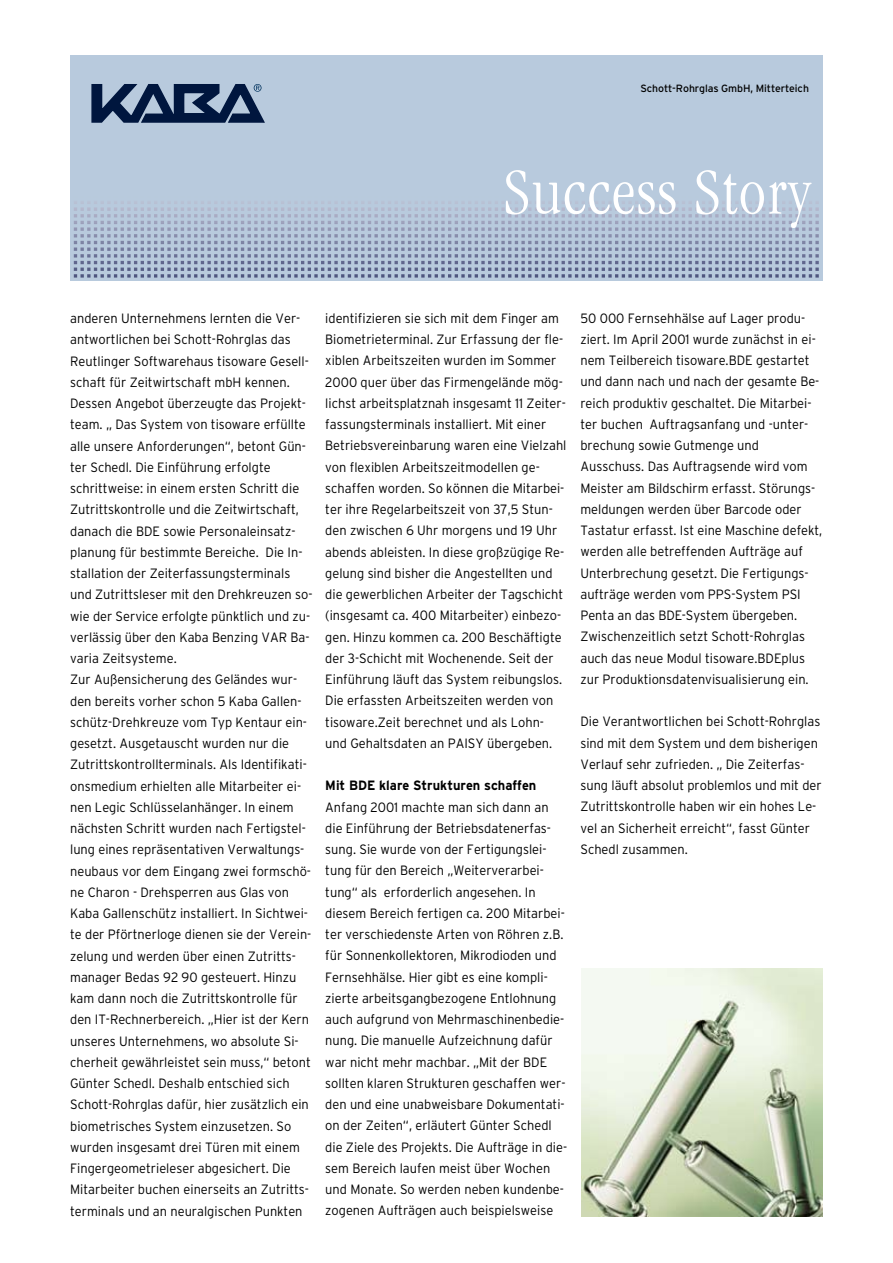
<style>
.page{position:relative;width:893px;height:1263px;background:#fff}
.page>*{position:absolute;margin:0;border:0;box-sizing:border-box;transform-origin:0 0}
.t1{font:300 condensed 67.5px "Garamond";letter-spacing:.03em;color:#fff}
.t2{font:300 13.5px/21.3px "Interstate";color:#000;scale:.95 1}
.t3{font:700 13.5px "Interstate";color:#000;scale:.95 1}
.t4{font:10.5px "Interstate";letter-spacing:-.01em;color:#000}
</style>
<div class="page">
<div style="left:70px;top:55px;width:753px;height:226px;background:#b8cadd"></div>
<svg style="left:91px;top:84px;width:174px;height:39px"></svg>
<svg style="left:74px;top:208px;width:30px;height:70px"></svg>
<svg style="left:174px;top:208px;width:30px;height:70px"></svg>
<svg style="left:274px;top:208px;width:30px;height:70px"></svg>
<svg style="left:374px;top:208px;width:31px;height:70px"></svg>
<svg style="left:475px;top:208px;width:30px;height:70px"></svg>
<svg style="left:575px;top:208px;width:30px;height:70px"></svg>
<svg style="left:675px;top:208px;width:30px;height:70px"></svg>
<svg style="left:775px;top:208px;width:30px;height:70px"></svg>
<img style="left:581px;top:968px;width:242px;height:248px">
<p class="t4" style="left:640px;top:83px;width:170px">Schott-Rohrglas GmbH, Mitterteich</p>
<h1 class="t1" style="left:503px;top:156px;width:309px">Success Story</h1>
<p class="t2" style="left:70px;top:308px;width:257px">anderen Unternehmens lernten die Ver&shy;antwortlichen bei Schott-Rohrglas das Reutlinger Softwarehaus tisoware Gesell&shy;schaft für Zeitwirtschaft mbH kennen.<br>Dessen Angebot überzeugte das Projekt&shy;team. „ Das System von tisoware erfüllte alle unsere Anforderungen“, betont Gün&shy;ter Schedl. Die Einführung erfolgte schrittweise: in einem ersten Schritt die Zutrittskontrolle und die Zeitwirtschaft, danach die BDE sowie Personaleinsatz&shy;planung für bestimmte Bereiche. Die In&shy;stallation der Zeiterfassungsterminals und Zutrittsleser mit den Drehkreuzen so&shy;wie der Service erfolgte pünktlich und zu&shy;verlässig über den Kaba Benzing VAR Ba&shy;varia Zeitsysteme.<br>Zur Außensicherung des Geländes wur&shy;den bereits vorher schon 5 Kaba Gallen&shy;schütz-Drehkreuze vom Typ Kentaur ein&shy;gesetzt. Ausgetauscht wurden nur die Zutrittskontrollterminals. Als Identifikati&shy;onsmedium erhielten alle Mitarbeiter ei&shy;nen Legic Schlüsselanhänger. In einem nächsten Schritt wurden nach Fertigstel&shy;lung eines repräsentativen Verwaltungs&shy;neubaus vor dem Eingang zwei formschö&shy;ne Charon - Drehsperren aus Glas von Kaba Gallenschütz installiert. In Sichtwei&shy;te der Pförtnerloge dienen sie der Verein&shy;zelung und werden über einen Zutritts&shy;manager Bedas 92 90 gesteuert. Hinzu kam dann noch die Zutrittskontrolle für den IT-Rechnerbereich. „Hier ist der Kern unseres Unternehmens, wo absolute Si&shy;cherheit gewährleistet sein muss,“ betont Günter Schedl. Deshalb entschied sich Schott-Rohrglas dafür, hier zusätzlich ein biometrisches System einzusetzen. So wurden insgesamt drei Türen mit einem Fingergeometrieleser abgesichert. Die Mitarbeiter buchen einerseits an Zutritts&shy;terminals und an neuralgischen Punkten</p>
<p class="t2" style="left:325px;top:307px;width:255px">identifizieren sie sich mit dem Finger am Biometrieterminal. Zur Erfassung der fle&shy;xiblen Arbeitszeiten wurden im Sommer 2000 quer über das Firmengelände mög&shy;lichst arbeitsplatznah insgesamt 11 Zeiter&shy;fassungsterminals installiert. Mit einer Betriebsvereinbarung waren eine Vielzahl von flexiblen Arbeitszeitmodellen ge&shy;schaffen worden. So können die Mitarbei&shy;ter ihre Regelarbeitszeit von 37,5 Stun&shy;den zwischen 6 Uhr morgens und 19 Uhr abends ableisten. In diese großzügige Re&shy;gelung sind bisher die Angestellten und die gewerblichen Arbeiter der Tagschicht (insgesamt ca. 400 Mitarbeiter) einbezo&shy;gen. Hinzu kommen ca. 200 Beschäftigte der 3-Schicht mit Wochenende. Seit der Einführung läuft das System reibungslos.<br>Die erfassten Arbeitszeiten werden von tisoware.Zeit berechnet und als Lohn&shy;und Gehaltsdaten an PAISY übergeben.</p>
<p class="t3" style="left:325px;top:778px;width:224px">Mit BDE klare Strukturen schaffen</p>
<p class="t2" style="left:325px;top:796px;width:256px">Anfang 2001 machte man sich dann an die Einführung der Betriebsdatenerfas&shy;sung. Sie wurde von der Fertigungslei&shy;tung für den Bereich „Weiterverarbei&shy;tung“ als erforderlich angesehen. In diesem Bereich fertigen ca. 200 Mitarbei&shy;ter verschiedenste Arten von Röhren z.B. für Sonnenkollektoren, Mikrodioden und Fernsehhälse. Hier gibt es eine kompli&shy;zierte arbeitsgangbezogene Entlohnung auch aufgrund von Mehrmaschinenbedie&shy;nung. Die manuelle Aufzeichnung dafür war nicht mehr machbar. „Mit der BDE sollten klaren Strukturen geschaffen wer&shy;den und eine unabweisbare Dokumentati&shy;on der Zeiten“, erläutert Günter Schedl die Ziele des Projekts. Die Aufträge in die&shy;sem Bereich laufen meist über Wochen und Monate. So werden neben kundenbe&shy;zogenen Aufträgen auch beispielsweise</p>
<p class="t2" style="left:580px;top:307px;width:256px">50 000 Fernsehhälse auf Lager produ&shy;ziert. Im April 2001 wurde zunächst in ei&shy;nem Teilbereich tisoware.BDE gestartet und dann nach und nach der gesamte Be&shy;reich produktiv geschaltet. Die Mitarbei&shy;ter buchen Auftragsanfang und -unter&shy;brechung sowie Gutmenge und Ausschuss. Das Auftragsende wird vom Meister am Bildschirm erfasst. Störungs&shy;meldungen werden über Barcode oder Tastatur erfasst. Ist eine Maschine defekt, werden alle betreffenden Aufträge auf Unterbrechung gesetzt. Die Fertigungs&shy;aufträge werden vom PPS-System PSI Penta an das BDE-System übergeben.<br>Zwischenzeitlich setzt Schott-Rohrglas auch das neue Modul tisoware.BDEplus zur Produktionsdatenvisualisierung ein.</p>
<p class="t2" style="left:580px;top:711px;width:255px">Die Verantwortlichen bei Schott-Rohrglas sind mit dem System und dem bisherigen Verlauf sehr zufrieden. „ Die Zeiterfas&shy;sung läuft absolut problemlos und mit der Zutrittskontrolle haben wir ein hohes Le&shy;vel an Sicherheit erreicht“, fasst Günter Schedl zusammen.</p>
</div>
